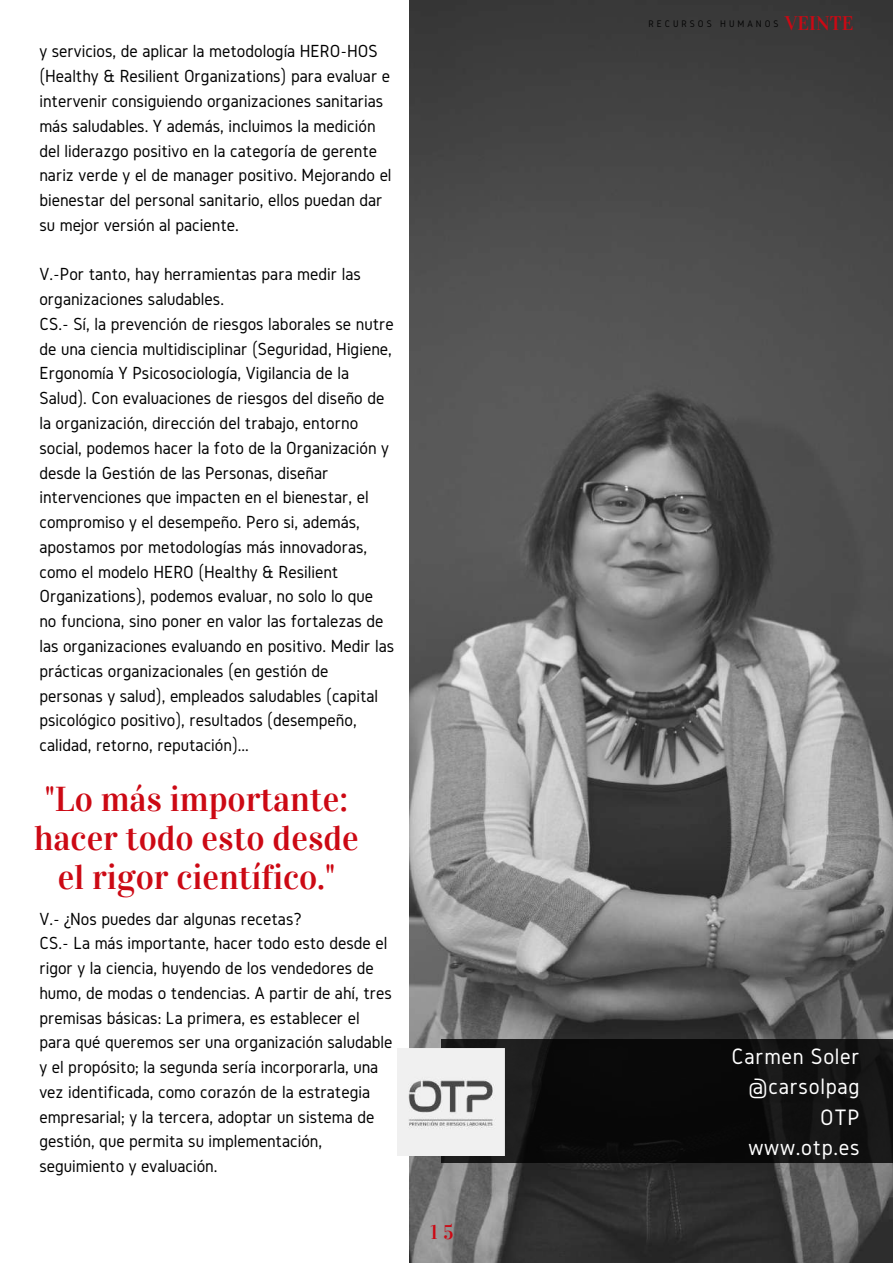
<style>
.page{position:relative;width:893px;height:1263px;background:#fff}
.page>*{position:absolute;margin:0;border:0;box-sizing:border-box;transform-origin:0 0}
.t1{font:34.8px/39.5px "Vidaloka";color:#cc0914;text-align:center}
.t2{font:23.25px/30.5px "Gidole";letter-spacing:.03em;color:#fff;text-align:right}
.t3{font:19.8px "Vidaloka";color:#cc0914}
.t4{font:18.15px/24.8px "Gidole";color:#000}
.t5{font:9.9px "Gidole";letter-spacing:.3em;color:#050505}
.s1{font-family:"Vidaloka";font-size:19.8px;color:#cc0914}
</style>
<div class="page">
<img style="left:410px;top:0;width:483px;height:1263px">
<svg style="left:441px;top:1039px;width:452px;height:124px;background:#0e0e0e"></svg>
<img style="left:397px;top:1048px;width:107px;height:107px">
<p class="t4" style="left:39px;top:39px;width:354px">y servicios, de aplicar la metodología HERO-HOS (Healthy &amp; Resilient Organizations) para evaluar e intervenir consiguiendo organizaciones sanitarias más saludables. Y además, incluimos la medición del liderazgo positivo en la categoría de gerente nariz verde y el de manager positivo. Mejorando el bienestar del personal sanitario, ellos puedan dar su mejor versión al paciente.</p>
<p class="t4" style="left:39px;top:262px;width:356px">V.-Por tanto, hay herramientas para medir las organizaciones saludables.<br>CS.- Sí, la prevención de riesgos laborales se nutre de una ciencia multidisciplinar (Seguridad, Higiene, Ergonomía Y Psicosociología, Vigilancia de la Salud). Con evaluaciones de riesgos del diseño de la organización, dirección del trabajo, entorno social, podemos hacer la foto de la Organización y desde la Gestión de las Personas, diseñar intervenciones que impacten en el bienestar, el compromiso y el desempeño. Pero si, además, apostamos por metodologías más innovadoras, como el modelo HERO (Healthy &amp; Resilient Organizations), podemos evaluar, no solo lo que no funciona, sino poner en valor las fortalezas de las organizaciones evaluando en positivo. Medir las prácticas organizacionales (en gestión de personas y salud), empleados saludables (capital psicológico positivo), resultados (desempeño, calidad, retorno, reputación)...</p>
<h1 class="t1" style="left:34px;top:779px;width:326px">"Lo más importante: hacer todo esto desde el rigor científico."</h1>
<p class="t4" style="left:39px;top:906px;width:355px">V.- ¿Nos puedes dar algunas recetas?<br>CS.- La más importante, hacer todo esto desde el rigor y la ciencia, huyendo de los vendedores de humo, de modas o tendencias. A partir de ahí, tres premisas básicas: La primera, es establecer el para qué queremos ser una organización saludable y el propósito; la segunda sería incorporarla, una vez identificada, como corazón de la estrategia empresarial; y la tercera, adoptar un sistema de gestión, que permita su implementación, seguimiento y evaluación.</p>
<p class="t3" style="left:430px;top:1220px;width:25px">1 5</p>
<p class="t5" style="left:648px;top:18px;width:207px">RECURSOS HUMANOS <span class="s1">VEINTE</span></p>
<p class="t2" style="left:731px;top:1041px;width:130px">Carmen Soler @carsolpag<br>OTP www.otp.es</p>
</div>
